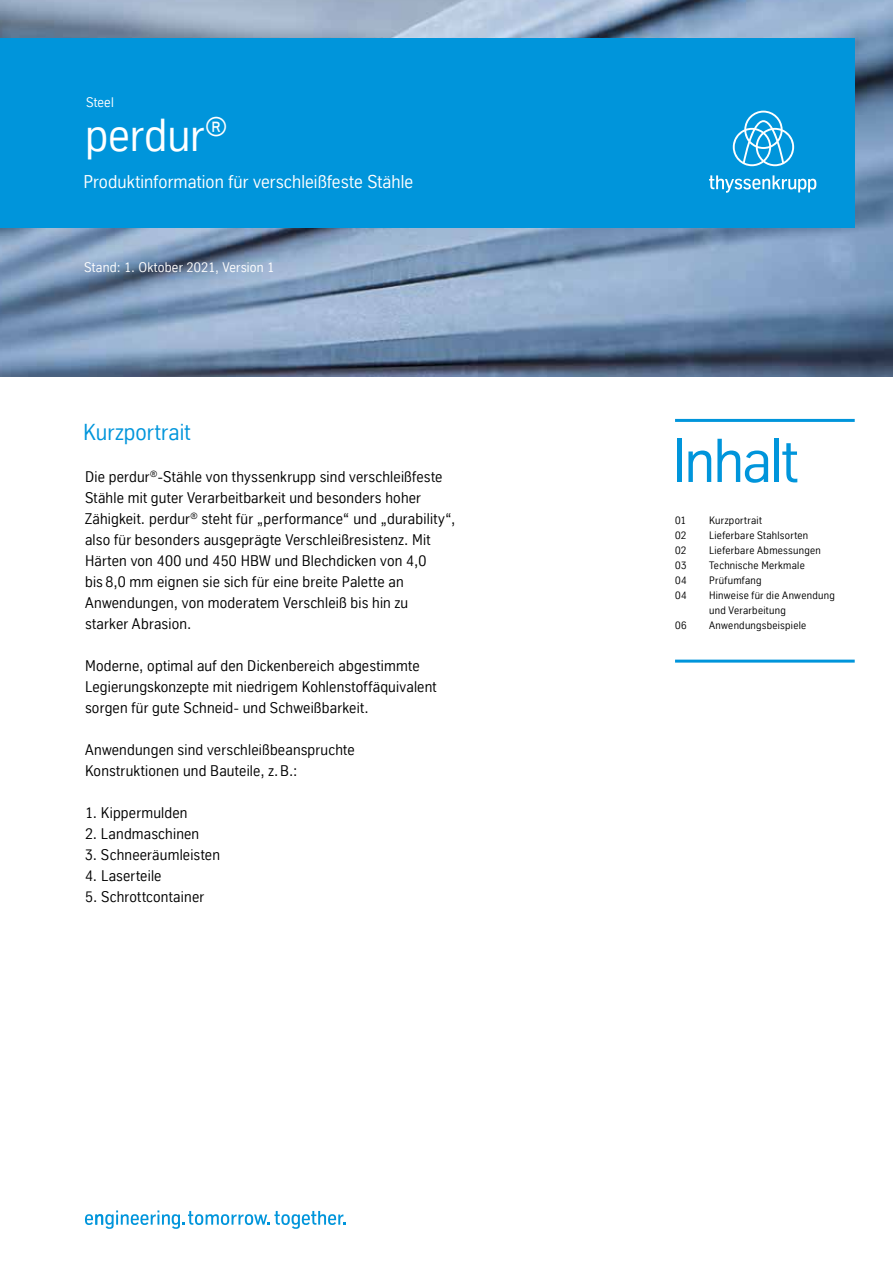
<style>
.page{position:relative;width:893px;height:1263px;background:#fff}
.page>*{position:absolute;margin:0;border:0;box-sizing:border-box;transform-origin:0 0}
.t1{font:60px "TK Type";letter-spacing:-.03em;color:#0095db}
.t2{font:45px "TK Type";color:#fff}
.t3{font:22.5px "TK Type";letter-spacing:.01em;color:#0095db}
.t4{font:18px "TK Type";letter-spacing:.005em;color:#fff}
.t5{font:15px/21px "TK Type";letter-spacing:.015em;color:#000}
.t6{font:13.5px "TK Type";letter-spacing:.015em;color:#fff}
.t7{font:10.5px/15px "TK Type";letter-spacing:.025em;color:#000}
</style>
<div class="page">
<img style="left:0;top:0;width:893px;height:377px">
<svg style="left:85px;top:1210px;width:261px;height:19px"></svg>
<div style="left:0;top:38px;width:855px;height:189px;background:#0095db"></div>
<svg style="left:733px;top:111px;width:61px;height:55px"></svg>
<svg style="left:709px;top:175px;width:107px;height:18px"></svg>
<hr style="left:675px;top:419px;width:180px;height:3px;background:#0095db">
<hr style="left:675px;top:660px;width:180px;height:3px;background:#0095db">
<p class="t6" style="left:86px;top:95px;width:29px">Steel</p>
<h2 class="t2" style="left:85px;top:111px;width:144px">perdur<sup>®</sup></h2>
<p class="t4" style="left:83px;top:172px;width:331px">Produktinformation für verschleißfeste Stähle</p>
<p class="t6" style="left:84px;top:260px;width:192px">Stand: 1. Oktober 2021, Version 1</p>
<h3 class="t3" style="left:83px;top:419px;width:109px">Kurzportrait</h3>
<p class="t5" style="left:85px;top:466px;width:372px">Die perdur<sup>®</sup>-Stähle von thyssenkrupp sind verschleißfeste Stähle mit guter Verarbeitbarkeit und besonders hoher Zähigkeit. perdur<sup>®</sup> steht für „performance“ und „durability“, also für besonders ausgeprägte Verschleißresistenz. Mit Härten von 400 und 450 HBW und Blechdicken von 4,0<br>bis 8,0 mm eignen sie sich für eine breite Palette an Anwendungen, von moderatem Verschleiß bis hin zu<br>starker Abrasion.</p>
<p class="t5" style="left:85px;top:655px;width:353px">Moderne, optimal auf den Dickenbereich abgestimmte<br>Legierungskonzepte mit niedrigem Kohlenstoffäquivalent sorgen für gute Schneid- und Schweißbarkeit.</p>
<p class="t5" style="left:85px;top:739px;width:271px">Anwendungen sind verschleißbeanspruchte<br>Konstruktionen und Bauteile, z.B.:</p>
<p class="t5" style="left:85px;top:802px;width:104px">1. Kippermulden</p>
<p class="t5" style="left:85px;top:823px;width:116px">2. Landmaschinen</p>
<p class="t5" style="left:85px;top:844px;width:137px">3. Schneeräumleisten</p>
<p class="t5" style="left:85px;top:865px;width:78px">4. Laserteile</p>
<p class="t5" style="left:85px;top:886px;width:121px">5. Schrottcontainer</p>
<h1 class="t1" style="left:672px;top:427px;width:128px">Inhalt</h1>
<p class="t7" style="left:675px;top:512px;width:13px">01</p>
<p class="t7" style="left:709px;top:512px;width:54px">Kurzportrait</p>
<p class="t7" style="left:675px;top:527px;width:13px">02</p>
<p class="t7" style="left:709px;top:527px;width:101px">Lieferbare Stahlsorten</p>
<p class="t7" style="left:675px;top:542px;width:13px">02</p>
<p class="t7" style="left:709px;top:542px;width:113px">Lieferbare Abmessungen</p>
<p class="t7" style="left:675px;top:557px;width:13px">03</p>
<p class="t7" style="left:709px;top:557px;width:97px">Technische Merkmale</p>
<p class="t7" style="left:675px;top:572px;width:13px">04</p>
<p class="t7" style="left:709px;top:572px;width:54px">Prüfumfang</p>
<p class="t7" style="left:675px;top:587px;width:13px">04</p>
<p class="t7" style="left:709px;top:587px;width:127px">Hinweise für die Anwendung und Verarbeitung</p>
<p class="t7" style="left:675px;top:617px;width:13px">06</p>
<p class="t7" style="left:709px;top:617px;width:99px">Anwendungsbeispiele</p>
</div>
